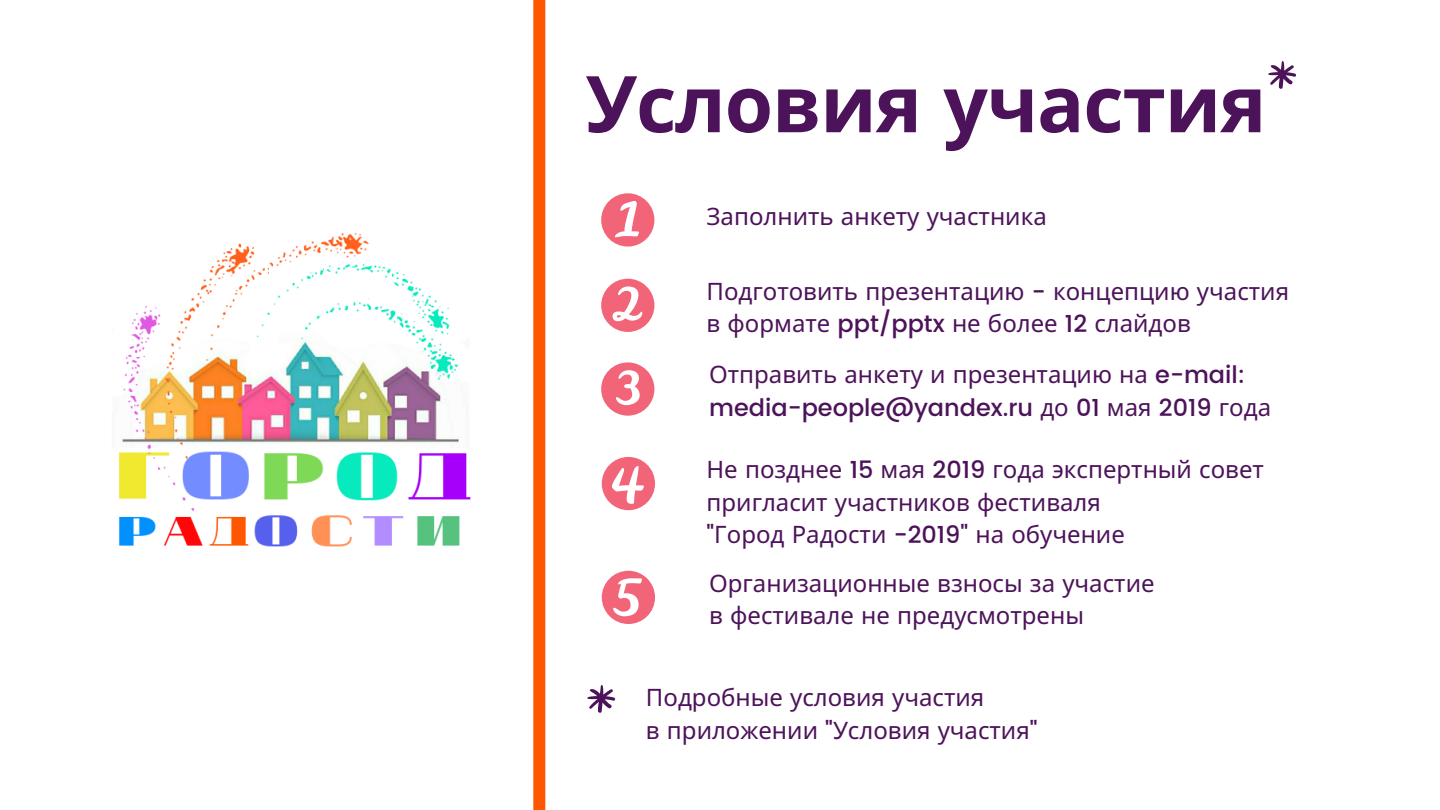
<style>
.page{position:relative;width:1440px;height:810px;background:#fff}
.page>*{position:absolute;margin:0;border:0;box-sizing:border-box;transform-origin:0 0}
.t1{font:700 78.3px "Noto Sans";letter-spacing:-.015em;color:#4d135a}
.t2{font:24px/32.5px "Noto Sans";color:#4d135a}
.t3{font:500 24px "Poppins";color:#4d135a}
.s1{font-family:"Poppins";font-weight:500}
.s2{font-family:"Noto Sans";font-weight:400}
</style>
<div class="page">
<div style="left:533px;top:0;width:12px;height:810px;background:#ff5700"></div>
<img style="left:119px;top:232px;width:352px;height:315px">
<svg style="left:601px;top:193px;width:53px;height:54px"></svg>
<svg style="left:601px;top:279px;width:53px;height:53px"></svg>
<svg style="left:601px;top:362px;width:53px;height:54px"></svg>
<svg style="left:602px;top:457px;width:53px;height:53px"></svg>
<svg style="left:602px;top:571px;width:53px;height:53px"></svg>
<svg style="left:1268px;top:61px;width:28px;height:28px"></svg>
<svg style="left:587px;top:685px;width:28px;height:28px"></svg>
<h1 class="t1" style="left:585px;top:49px;width:683px">Условия участия</h1>
<p class="t2" style="left:707px;top:199px;width:342px">Заполнить анкету участника</p>
<p class="t2" style="left:707px;top:274px;width:584px">Подготовить презентацию <span class="s1">-</span> концепцию участия в формате <span class="s1">ppt/pptx</span> не более <span class="s1">12</span> слайдов</p>
<p class="t2" style="left:709px;top:358px;width:538px">Отправить анкету и презентацию на <span class="s1">e-mail:</span></p>
<p class="t3" style="left:709px;top:394px;width:564px">media-people@yandex.ru <span class="s2">до</span> 01 <span class="s2">мая</span> 2019 <span class="s2">года</span></p>
<p class="t2" style="left:707px;top:452px;width:559px">Не позднее <span class="s1">15</span> мая <span class="s1">2019</span> года экспертный совет пригласит участников фестиваля<br><span class="s1">"</span>Город Радости <span class="s1">-2019"</span> на обучение</p>
<p class="t2" style="left:709px;top:566px;width:447px">Организационные взносы за участие в фестивале не предусмотрены</p>
<p class="t2" style="left:646px;top:681px;width:393px">Подробные условия участия<br>в приложении <span class="s1">"</span>Условия участия<span class="s1">"</span></p>
</div>
